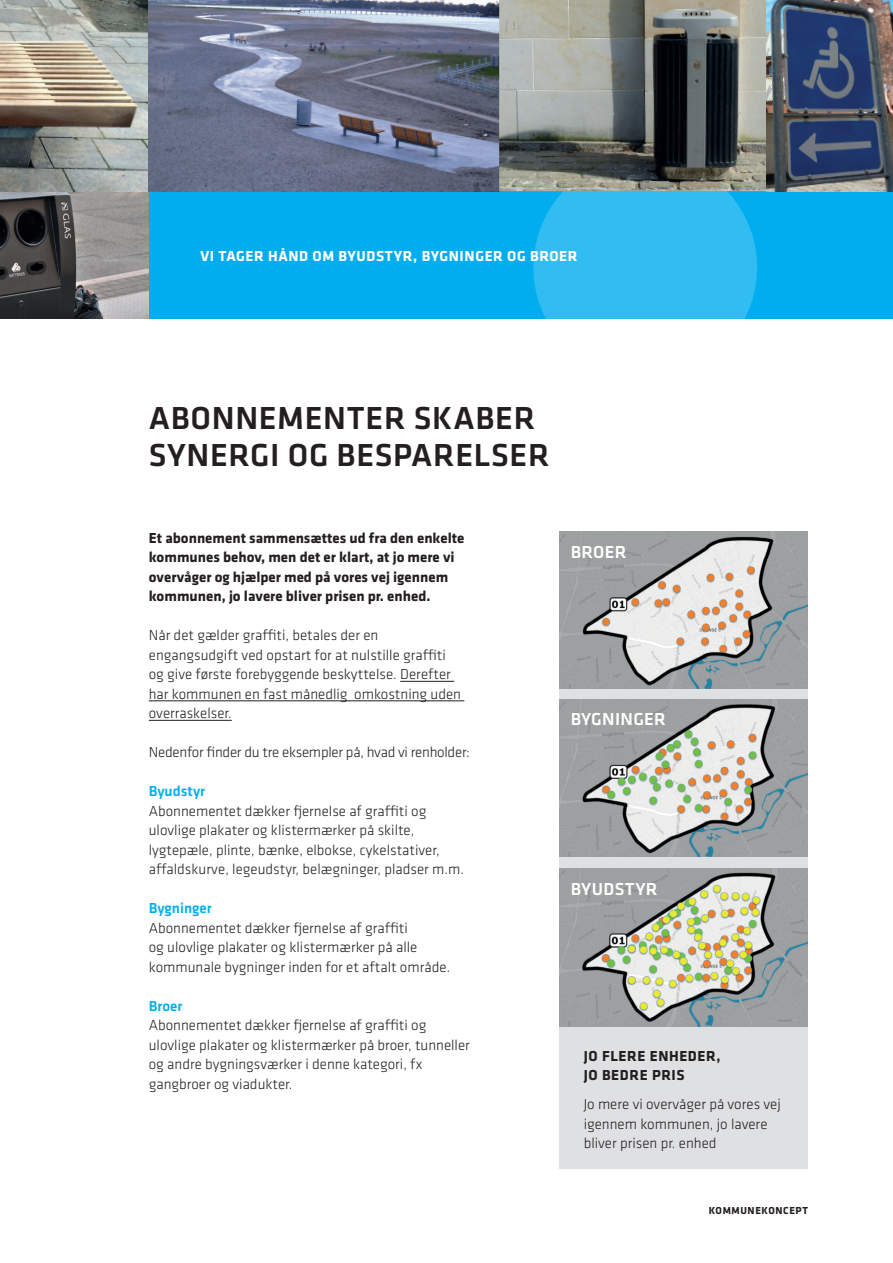
<style>
.page{position:relative;width:893px;height:1263px;background:#fff}
.page>*{position:absolute;margin:0;border:0;box-sizing:border-box;transform-origin:0 0}
.t1{font:500 33px/37.5px "Klavika";letter-spacing:.02em;color:#231f20}
.t2{font:500 18px "Klavika";letter-spacing:.02em;color:#fff}
.t3{font:300 15px/19.5px "Klavika";color:#231f20}
.t4{font:700 15px/19.5px "Klavika";color:#231f20}
.t5{font:700 15px "Klavika";letter-spacing:.04em;color:#fff}
.t6{font:700 15px/19.5px "Klavika";letter-spacing:.04em;color:#231f20}
.t7{font:500 15px "Klavika";color:#00aeef}
.t8{font:700 10.5px "Klavika";letter-spacing:.06em;color:#231f20}
</style>
<div class="page">
<div style="left:0;top:191px;width:893px;height:128px;background:#00aeef"></div>
<img style="left:0;top:0;width:149px;height:319px">
<hr style="left:400px;top:681px;width:54px;height:1px;background:#231f20">
<hr style="left:149px;top:700px;width:315px;height:1px;background:#231f20">
<hr style="left:149px;top:720px;width:83px;height:1px;background:#231f20">
<svg style="left:519px;top:191px;width:237px;height:128px;background:#2abaf1"></svg>
<svg style="left:642px;top:191px;width:205px;height:90px"></svg>
<img style="left:149px;top:0;width:617px;height:191px">
<img style="left:766px;top:0;width:127px;height:191px">
<div style="left:559px;top:531px;width:249px;height:637px;background:#dfe0e2"></div>
<img style="left:559px;top:531px;width:249px;height:158px">
<img style="left:559px;top:869px;width:249px;height:157px">
<img style="left:559px;top:699px;width:249px;height:157px">
<p class="t5" style="left:200px;top:248px;width:379px">VI TAGER HÅND OM BYUDSTYR, BYGNINGER OG BROER</p>
<h1 class="t1" style="left:149px;top:400px;width:402px">ABONNEMENTER SKABER<br>SYNERGI OG BESPARELSER</h1>
<p class="t4" style="left:149px;top:528px;width:317px">Et abonnement sammensættes ud fra den enkelte kommunes behov, men det er klart, at jo mere vi overvåger og hjælper med på vores vej igennem kommunen, jo lavere bliver prisen pr. enhed.</p>
<p class="t3" style="left:149px;top:626px;width:314px">Når det gælder graffiti, betales der en engangsudgift ved opstart for at nulstille graffiti og give første forebyggende beskyttelse. Derefter har kommunen en fast månedlig omkostning uden overraskelser.</p>
<p class="t3" style="left:149px;top:743px;width:323px">Nedenfor finder du tre eksempler på, hvad vi renholder:</p>
<p class="t7" style="left:149px;top:783px;width:58px">Byudstyr</p>
<p class="t3" style="left:149px;top:801px;width:317px">Abonnementet dækker fjernelse af graffiti og ulovlige plakater og klistermærker på skilte, lygtepæle, plinte, bænke, elbokse, cykelstativer, affaldskurve, legeudstyr, belægninger, pladser m.m.</p>
<p class="t7" style="left:149px;top:900px;width:64px">Bygninger</p>
<p class="t3" style="left:149px;top:918px;width:303px">Abonnementet dækker fjernelse af graffiti<br>og ulovlige plakater og klistermærker på alle kommunale bygninger inden for et aftalt område.</p>
<p class="t7" style="left:149px;top:998px;width:35px">Broer</p>
<p class="t3" style="left:149px;top:1016px;width:323px">Abonnementet dækker fjernelse af graffiti og ulovlige plakater og klistermærker på broer, tunneller og andre bygningsværker i denne kategori, fx gangbroer og viadukter.</p>
<p class="t2" style="left:571px;top:542px;width:57px">BROER</p>
<p class="t2" style="left:571px;top:709px;width:97px">BYGNINGER</p>
<p class="t2" style="left:571px;top:879px;width:88px">BYUDSTYR</p>
<p class="t6" style="left:584px;top:1046px;width:138px">JO FLERE ENHEDER,<br>JO BEDRE PRIS</p>
<p class="t3" style="left:584px;top:1094px;width:199px">Jo mere vi overvåger på vores vej igennem kommunen, jo lavere bliver prisen pr. enhed</p>
<p class="t8" style="left:709px;top:1204px;width:101px">KOMMUNEKONCEPT</p>
</div>
